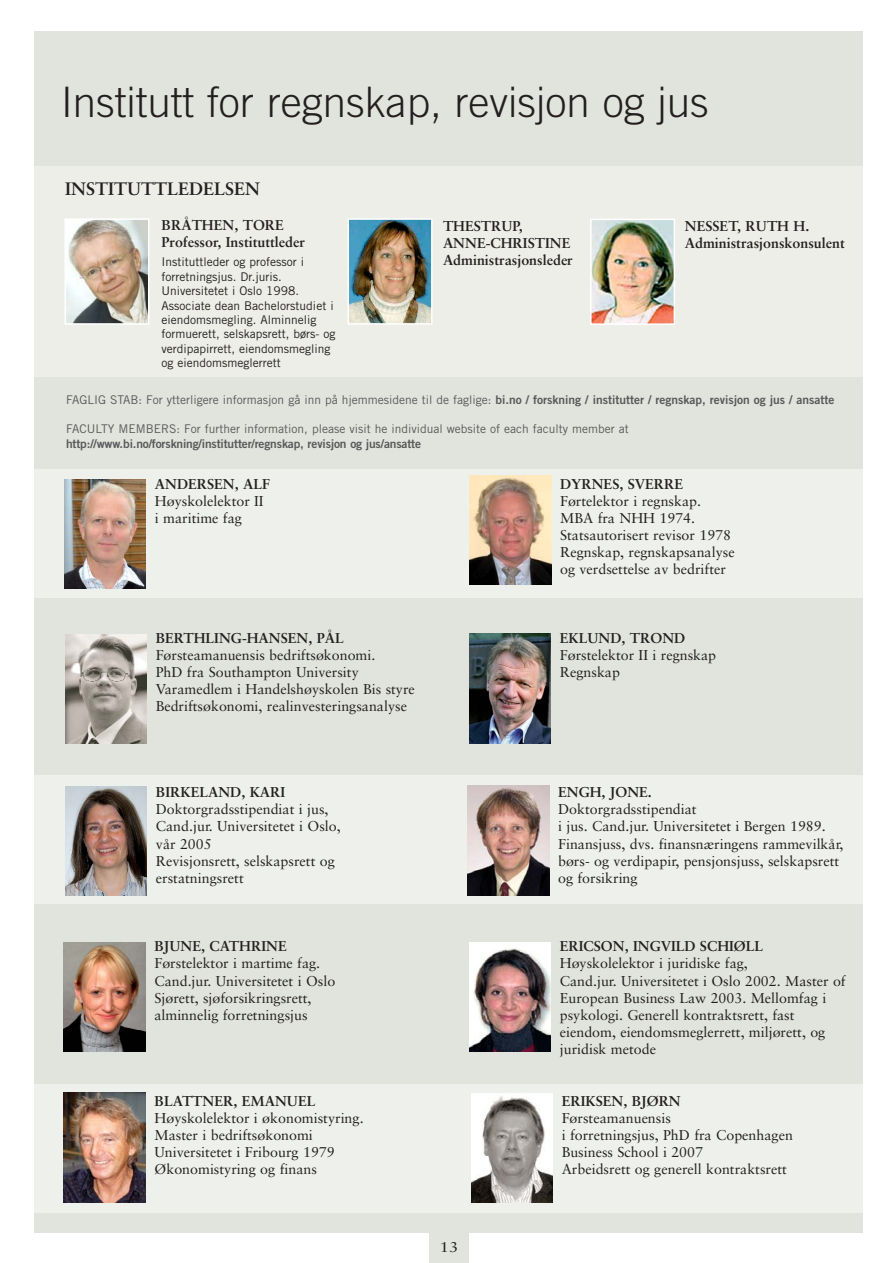
<style>
.page{position:relative;width:893px;height:1263px;background:#fff}
.page>*{position:absolute;margin:0;border:0;box-sizing:border-box;transform-origin:0 0}
.t1{font:300 42px "Trade Gothic LT";color:#231f20}
.t2{font:700 18px "Sabon LT";color:#231f20}
.t3{font:14.25px/17.1px "Sabon LT";color:#231f20}
.t4{font:700 14.25px/17.1px "Sabon LT";color:#231f20}
.t5{font:14.25px "Sabon LT";color:#231f20;scale:1.15 1}
.t6{font:12px "Trade Gothic LT";color:#58595b}
.t7{font:12px/14.4px "Trade Gothic LT";color:#231f20}
.t8{font:12px "Trade Gothic LT Bold Two";letter-spacing:-.01em;color:#58595b}
.s1{font-family:"Trade Gothic LT Bold Two"}
</style>
<div class="page">
<div style="left:34px;top:31px;width:828px;height:1202px;background:#e1e4dc"></div>
<div style="left:430px;top:1233px;width:38px;height:30px;background:#e1e4dc"></div>
<div style="left:35px;top:166px;width:828px;height:211px;background:#edeee8"></div>
<img style="left:67px;top:221px;width:79px;height:101px">
<div style="left:64px;top:218px;width:85px;height:107px;border:2px solid #fff"></div>
<img style="left:350px;top:221px;width:80px;height:101px">
<div style="left:347px;top:218px;width:86px;height:107px;border:2px solid #fff"></div>
<img style="left:593px;top:222px;width:79px;height:100px">
<div style="left:590px;top:219px;width:85px;height:106px;border:2px solid #fff"></div>
<div style="left:34px;top:469px;width:829px;height:129px;background:#eef0eb"></div>
<div style="left:34px;top:775px;width:829px;height:129px;background:#eef0eb"></div>
<div style="left:34px;top:1084px;width:829px;height:129px;background:#eef0eb"></div>
<img style="left:65px;top:634px;width:82px;height:109px">
<img style="left:64px;top:1093px;width:82px;height:109px">
<img style="left:64px;top:479px;width:82px;height:109px">
<img style="left:65px;top:786px;width:82px;height:109px">
<img style="left:469px;top:476px;width:82px;height:109px">
<img style="left:469px;top:634px;width:82px;height:109px">
<img style="left:467px;top:786px;width:82px;height:109px">
<img style="left:64px;top:942px;width:81px;height:110px">
<img style="left:469px;top:944px;width:82px;height:108px">
<img style="left:471px;top:1093px;width:82px;height:110px">
<h1 class="t1" style="left:61px;top:87px;width:649px">Institutt for regnskap, revisjon og jus</h1>
<p class="t2" style="left:65px;top:181px;width:196px">INSTITUTTLEDELSEN</p>
<p class="t4" style="left:162px;top:218px;width:145px">BRÅTHEN, TORE<br>Professor, Instituttleder</p>
<p class="t7" style="left:162px;top:256px;width:176px">Instituttleder og professor i forretningsjus. Dr.juris.<br>Universitetet i Oslo 1998.<br>Associate dean Bachelor studiet i eiendoms megling. Alminnelig formuerett, selskapsrett, børs- og verdipapirrett, eiendoms megling og eiendomsmeglerrett</p>
<p class="t4" style="left:443px;top:218px;width:131px">THESTRUP,<br>ANNE-CHRISTINE<br>Administrasjonsleder</p>
<p class="t4" style="left:685px;top:219px;width:161px">NESSET, RUTH H.<br>Administrasjonskonsulent</p>
<p class="t6" style="left:66px;top:396px;width:770px">FAGLIG STAB: For ytterligere informasjon gå inn på hjemmesidene til de faglige: <span class="s1">bi.no / forskning / institutter / regnskap, revisjon og jus / ansatte</span></p>
<p class="t6" style="left:66px;top:425px;width:564px">FACULTY MEMBERS: For further information, please visit he individual website of each faculty member at</p>
<p class="t8" style="left:66px;top:439px;width:357px">http://www.bi.no/forskning/institutter/regnskap, revisjon og jus/ansatte</p>
<p class="t4" style="left:155px;top:476px;width:117px">ANDERSEN, ALF</p>
<p class="t3" style="left:155px;top:493px;width:110px">Høyskolelektor II i maritime fag</p>
<p class="t4" style="left:156px;top:630px;width:190px">BERTHLING-HANSEN, PÅL</p>
<p class="t3" style="left:156px;top:648px;width:261px">Førsteamanuensis bedrifts økonomi.<br>PhD fra Southampton University Varamedlem i Handelshøyskolen Bis styre Bedriftsøkonomi, realinvesteringsanalyse</p>
<p class="t4" style="left:156px;top:785px;width:131px">BIRKELAND, KARI</p>
<p class="t3" style="left:156px;top:802px;width:186px">Doktorgradsstipendiat i jus,<br>Cand.jur. Universitetet i Oslo, vår 2005<br>Revisjonsrett, selskapsrett og erstatningsrett</p>
<p class="t4" style="left:154px;top:939px;width:134px">BJUNE, CATHRINE</p>
<p class="t3" style="left:154px;top:956px;width:182px">Førstelektor i martime fag.<br>Cand.jur. Universitetet i Oslo<br>Sjørett, sjøforsikringsrett, alminnelig forretningsjus</p>
<p class="t4" style="left:155px;top:1093px;width:162px">BLATTNER, EMANUEL</p>
<p class="t3" style="left:155px;top:1110px;width:211px">Høyskolelektor i økonomi styring.<br>Master i bedrifts økonomi<br>Universitetet i Fribourg 1979<br>Økonomistyring og finans</p>
<p class="t5" style="left:440px;top:1241px;width:17px">13</p>
<p class="t4" style="left:560px;top:476px;width:125px">DYRNES, SVERRE</p>
<p class="t3" style="left:560px;top:493px;width:176px">Førtelektor i regnskap.<br>MBA fra NHH 1974.<br>Statsautorisert revisor 1978<br>Regnskap, regnskapsanalyse og verdsettelse av bedrifter</p>
<p class="t4" style="left:560px;top:630px;width:127px">EKLUND, TROND</p>
<p class="t3" style="left:560px;top:648px;width:158px">Førstelektor II i regnskap<br>Regnskap</p>
<p class="t4" style="left:558px;top:785px;width:95px">ENGH, JONE.</p>
<p class="t3" style="left:558px;top:802px;width:287px">Doktorgradsstipendiat<br>i jus. Cand.jur. Universitetet i Bergen 1989.<br>Finansjuss, dvs. finansnæringens rammevilkår, børs- og verdipapir, pensjonsjuss, selskapsrett og forsikring</p>
<p class="t4" style="left:560px;top:939px;width:205px">ERICSON, INGVILD SCHIØLL</p>
<p class="t3" style="left:560px;top:956px;width:287px">Høyskolelektor i juridiske fag,<br>Cand.jur. Universitetet i Oslo 2002. Master of European Business Law 2003. Mellomfag i psykologi. Generell kontraktsrett, fast eiendom, eiendoms meglerrett, miljørett, og juridisk metode</p>
<p class="t4" style="left:562px;top:1093px;width:121px">ERIKSEN, BJØRN</p>
<p class="t3" style="left:562px;top:1110px;width:233px">Førsteamanuensis<br>i forretningsjus, PhD fra Copenhagen<br>Business School i 2007<br>Arbeidsrett og generell kontraktsrett</p>
</div>
